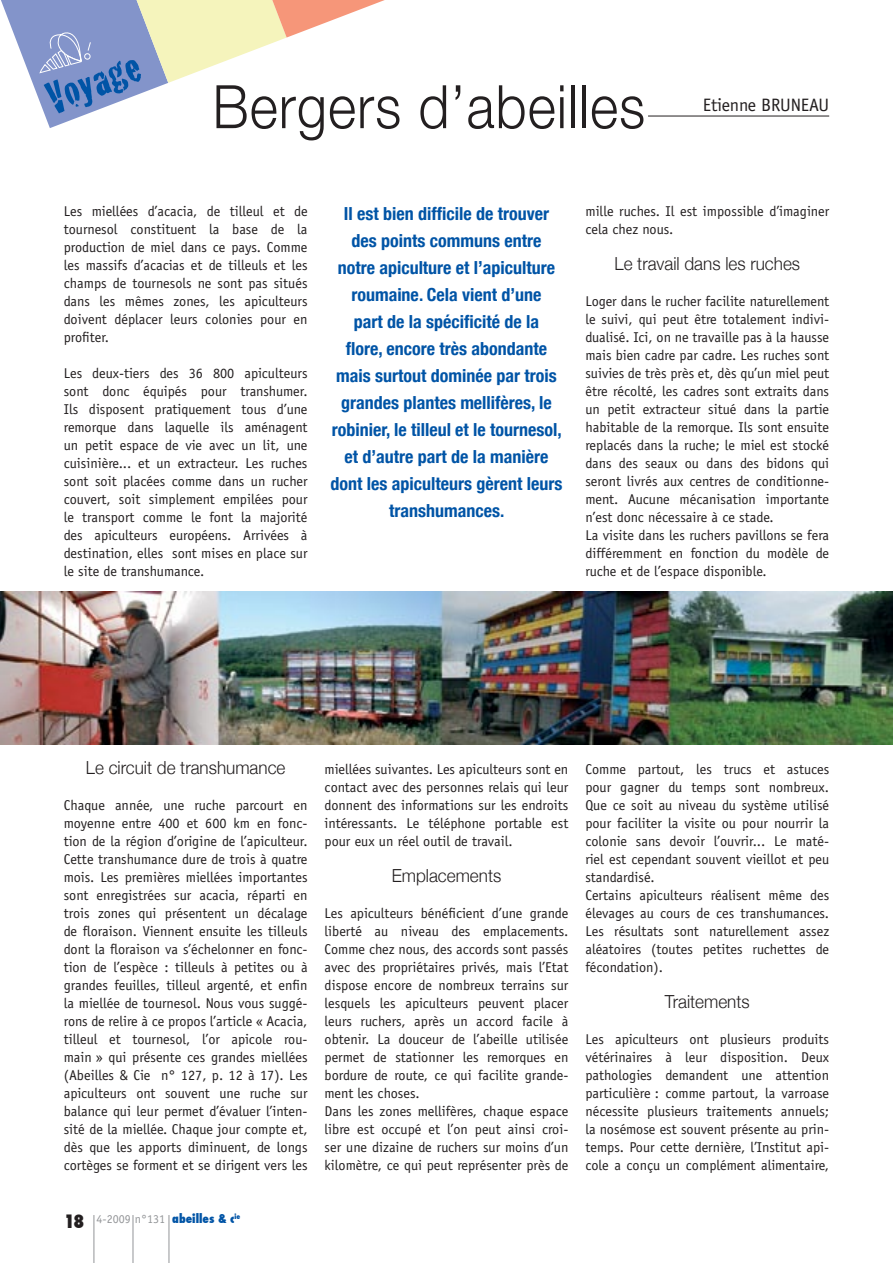
<style>
.page{position:relative;width:893px;height:1263px;background:#fff}
.page>*{position:absolute;margin:0;border:0;box-sizing:border-box;transform-origin:0 0}
.t1{font:300 60px "Helvetica Neue";letter-spacing:.02em;color:#231f20;scale:.9 1}
.t2{font:45px "Cracked";color:#0054a6}
.t3{font:700 condensed 18px/27px "Helvetica Neue";color:#0054a6;text-align:center}
.t4{font:300 18px "Helvetica Neue";color:#231f20;scale:.95 1}
.t5{font:18px "Officina Sans";letter-spacing:-.01em;color:#231f20}
.t6{font:800 condensed 18px "Futura";color:#231f20}
.t7{font:14.25px/18px "Officina Sans";color:#231f20;text-align:justify}
.t8{font:12px "Officina Sans";color:#939598}
.s1{font-family:"Futura";font-weight:800;font-stretch:condensed;color:#0054a6}
</style>
<div class="page">
<hr style="left:133px;top:1215px;width:1px;height:48px;background:#939598">
<hr style="left:169px;top:1215px;width:1px;height:48px;background:#939598">
<hr style="left:94px;top:1215px;width:1px;height:48px;background:#939598">
<svg style="left:1px;top:0;width:384px;height:128px"></svg>
<img style="left:0;top:591px;width:893px;height:153px">
<hr style="left:648px;top:116px;width:181px;height:1px;background:#231f20">
<p class="t2" style="left:36px;top:67px;width:99px;rotate:-21deg">Voyage</p>
<p class="t1" style="left:213px;top:70px;width:482px">Bergers d’abeilles</p>
<p class="t5" style="left:703px;top:95px;width:128px">Etienne BRUNEAU</p>
<p class="t7" style="left:64px;top:202px;width:245px">Les miellées d’acacia, de tilleul et de tournesol constituent la base de la production de miel dans ce pays. Comme les massifs d’acacias et de tilleuls et les champs de tournesols ne sont pas situés dans les mêmes zones, les apiculteurs doivent déplacer leurs colonies pour en profiter.</p>
<p class="t7" style="left:64px;top:364px;width:245px">Les deux-tiers des 36 800 apiculteurs sont donc équipés pour transhumer.<br>Ils disposent pratiquement tous d’une remorque dans laquelle ils aménagent un petit espace de vie avec un lit, une cuisinière... et un extracteur. Les ruches sont soit placées comme dans un rucher couvert, soit simplement empilées pour le transport comme le font la majorité des apiculteurs européens. Arrivées à destination, elles sont mises en place sur le site de transhumance.</p>
<p class="t3" style="left:331px;top:199px;width:233px">Il est bien difficile de trouver des points communs entre<br>notre apiculture et l’apiculture roumaine. Cela vient d’une<br>part de la spécificité de la<br>flore, encore très abondante mais surtout dominée par trois grandes plantes mellifères, le robinier, le tilleul et le tournesol, et d’autre part de la manière dont les apiculteurs gèrent leurs transhumances.</p>
<p class="t7" style="left:585px;top:202px;width:245px">mille ruches. Il est impossible d’imaginer cela chez nous.</p>
<p class="t4" style="left:614px;top:253px;width:197px">Le travail dans les ruches</p>
<p class="t7" style="left:585px;top:292px;width:245px">Loger dans le rucher facilite naturellement le suivi, qui peut être totalement indivi&shy;dualisé. Ici, on ne travaille pas à la hausse mais bien cadre par cadre. Les ruches sont suivies de très près et, dès qu’un miel peut être récolté, les cadres sont extraits dans un petit extracteur situé dans la partie habitable de la remorque. Ils sont ensuite replacés dans la ruche; le miel est stocké dans des seaux ou dans des bidons qui seront livrés aux centres de conditionne&shy;ment. Aucune mécanisation importante n’est donc nécessaire à ce stade.</p>
<p class="t7" style="left:585px;top:526px;width:245px">La visite dans les ruchers pavillons se fera différemment en fonction du modèle de ruche et de l’espace disponible.</p>
<p class="t4" style="left:86px;top:757px;width:212px">Le circuit de transhumance</p>
<p class="t7" style="left:64px;top:796px;width:245px">Chaque année, une ruche parcourt en moyenne entre 400 et 600 km en fonc&shy;tion de la région d’origine de l’apiculteur.<br>Cette transhumance dure de trois à quatre mois. Les premières miellées importantes sont enregistrées sur acacia, réparti en trois zones qui présentent un décalage de floraison. Viennent ensuite les tilleuls dont la floraison va s’échelonner en fonc&shy;tion de l’espèce : tilleuls à petites ou à grandes feuilles, tilleul argenté, et enfin la miellée de tournesol. Nous vous suggé&shy;rons de relire à ce propos l’article « Acacia, tilleul et tournesol, l’or apicole rou&shy;main » qui présente ces grandes miellées (Abeilles &amp; Cie n° 127, p. 12 à 17). Les apiculteurs ont souvent une ruche sur balance qui leur permet d’évaluer l’inten&shy;sité de la miellée. Chaque jour compte et, dès que les apports diminuent, de longs cortèges se forment et se dirigent vers les</p>
<p class="t6" style="left:64px;top:1209px;width:22px">18</p>
<p class="t8" style="left:97px;top:1211px;width:145px">4-2009 n°131 <span class="s1">abeilles &amp; c</span><sup>ie</sup></p>
<p class="t7" style="left:325px;top:760px;width:245px">miellées suivantes. Les apiculteurs sont en contact avec des personnes relais qui leur donnent des informations sur les endroits intéressants. Le téléphone portable est pour eux un réel outil de travail.</p>
<p class="t4" style="left:392px;top:865px;width:117px">Emplacements</p>
<p class="t7" style="left:325px;top:904px;width:245px">Les apiculteurs bénéficient d’une grande liberté au niveau des emplacements.<br>Comme chez nous, des accords sont passés avec des propriétaires privés, mais l’Etat dispose encore de nombreux terrains sur lesquels les apiculteurs peuvent placer leurs ruchers, après un accord facile à obtenir. La douceur de l’abeille utilisée permet de stationner les remorques en bordure de route, ce qui facilite grande&shy;ment les choses.</p>
<p class="t7" style="left:325px;top:1102px;width:245px">Dans les zones mellifères, chaque espace libre est occupé et l’on peut ainsi croi&shy;ser une dizaine de ruchers sur moins d’un kilomètre, ce qui peut représenter près de</p>
<p class="t7" style="left:585px;top:760px;width:245px">Comme partout, les trucs et astuces pour gagner du temps sont nombreux.<br>Que ce soit au niveau du système utilisé pour faciliter la visite ou pour nourrir la colonie sans devoir l’ouvrir... Le maté&shy;riel est cependant souvent vieillot et peu standardisé.</p>
<p class="t7" style="left:585px;top:886px;width:245px">Certains apiculteurs réalisent même des élevages au cours de ces transhumances.<br>Les résultats sont naturellement assez aléatoires (toutes petites ruchettes de fécondation).</p>
<p class="t4" style="left:665px;top:991px;width:91px">Traitements</p>
<p class="t7" style="left:585px;top:1030px;width:245px">Les apiculteurs ont plusieurs produits vétérinaires à leur disposition. Deux pathologies demandent une attention particulière : comme partout, la varroase nécessite plusieurs traitements annuels; la nosémose est souvent présente au prin&shy;temps. Pour cette dernière, l’Institut api&shy;cole a conçu un complément alimentaire,</p>
</div>
